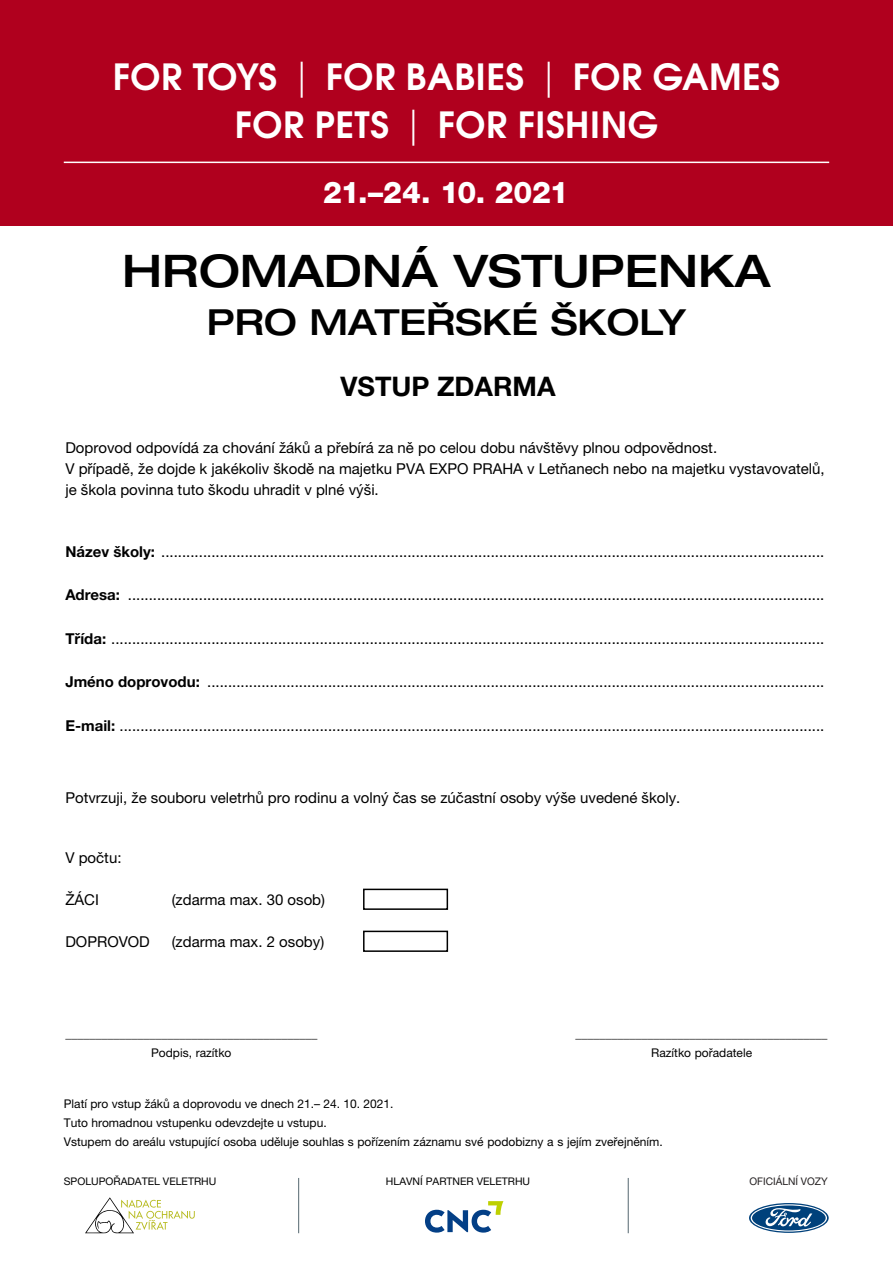
<style>
.page{position:relative;width:893px;height:1263px;background:#fff}
.page>*{position:absolute;margin:0;border:0;box-sizing:border-box;transform-origin:0 0}
.t1{font:500 expanded 45px "Helvetica Neue LT Pro";color:#000}
.t2{font:36px/48px "Avant Gar Got Itc LOT Dem";letter-spacing:.015em;color:#fff;text-align:center}
.t3{font:500 expanded 36px "Helvetica Neue LT Pro";color:#000}
.t4{font:800 30px "Helvetica Neue LT Pro";letter-spacing:-.025em;color:#fff}
.t5{font:700 27px "Helvetica Neue LT Pro";color:#000}
.t6{font:15px/21px "Helvetica Neue LT Pro";color:#000}
.t7{font:12px/19.2px "Helvetica Neue LT Pro";color:#000;text-align:center}
.t8{font:10.5px "Helvetica Neue LT Pro";color:#000}
.t9{font:10.5px "Helvetica Neue LT Pro";color:#231f20}
.s1{font-family:"Helvetica Neue LT Pro";font-weight:300}
.s2{font-weight:700}
</style>
<div class="page">
<div style="left:363px;top:889px;width:85px;height:21px;border:2px solid #000"></div>
<div style="left:363px;top:931px;width:85px;height:21px;border:2px solid #000"></div>
<div style="left:0;top:0;width:893px;height:225px;background:#b0001e"></div>
<hr style="left:64px;top:162px;width:765px;height:1px;background:#fff">
<svg style="left:85px;top:1197px;width:110px;height:36px"></svg>
<svg style="left:425px;top:1201px;width:78px;height:31px"></svg>
<svg style="left:749px;top:1203px;width:80px;height:30px"></svg>
<hr style="left:628px;top:1178px;width:1px;height:55px;background:#556770">
<hr style="left:298px;top:1178px;width:1px;height:55px;background:#556770">
<h2 class="t2" style="left:113px;top:53px;width:669px">FOR TOYS <span class="s1">|</span> FOR BABIES <span class="s1">|</span> FOR GAMES<br>FOR PETS <span class="s1">|</span> FOR FISHING</h2>
<h3 class="t4" style="left:323px;top:174px;width:247px">21.–24. 10. 2021</h3>
<h1 class="t1" style="left:122px;top:243px;width:650px">HROMADNÁ VSTUPENKA</h1>
<h2 class="t3" style="left:207px;top:300px;width:481px">PRO MATEŘSKÉ ŠKOLY</h2>
<h3 class="t5" style="left:341px;top:370px;width:217px">VSTUP ZDARMA</h3>
<p class="t6" style="left:65px;top:437px;width:761px">Doprovod odpovídá za chování žáků a přebírá za ně po celou dobu návštěvy plnou odpovědnost.<br>V případě, že dojde k jakékoliv škodě na majetku PVA EXPO PRAHA v Letňanech nebo na majetku vystavovatelů, je škola povinna tuto škodu uhradit v plné výši.</p>
<p class="t6" style="left:65px;top:540px;width:760px"><span class="s2">Název školy:</span> ...............................................................................................................................................................</p>
<p class="t6" style="left:65px;top:584px;width:760px"><span class="s2">Adresa:</span> .......................................................................................................................................................................</p>
<p class="t6" style="left:65px;top:627px;width:760px"><span class="s2">Třída:</span> ...........................................................................................................................................................................</p>
<p class="t6" style="left:65px;top:671px;width:760px"><span class="s2">Jméno doprovodu:</span> ....................................................................................................................................................</p>
<p class="t6" style="left:65px;top:714px;width:760px"><span class="s2">E-mail:</span> .........................................................................................................................................................................</p>
<p class="t6" style="left:65px;top:786px;width:617px">Potvrzuji, že souboru veletrhů pro rodinu a volný čas se zúčastní osoby výše uvedené školy.</p>
<p class="t6" style="left:65px;top:846px;width:58px">V počtu:</p>
<p class="t6" style="left:65px;top:888px;width:35px">ŽÁCI</p>
<p class="t6" style="left:172px;top:888px;width:155px">(zdarma max. 30 osob)</p>
<p class="t6" style="left:65px;top:930px;width:86px">DOPROVOD</p>
<p class="t6" style="left:172px;top:930px;width:154px">(zdarma max. 2 osoby)</p>
<p class="t7" style="left:65px;top:1024px;width:253px">__________________________________________<br>Podpis, razítko</p>
<p class="t7" style="left:576px;top:1024px;width:253px">__________________________________________<br>Razítko pořadatele</p>
<p class="t7" style="left:64px;top:1094px;width:600px;text-align:left">Platí pro vstup žáků a doprovodu ve dnech 21.– 24. 10. 2021.<br>Tuto hromadnou vstupenku odevzdejte u vstupu.<br>Vstupem do areálu vstupující osoba uděluje souhlas s pořízením záznamu své podobizny a s jejím zveřejněním.</p>
<p class="t8" style="left:64px;top:1175px;width:154px">SPOLUPOŘADATEL VELETRHU</p>
<p class="t8" style="left:386px;top:1175px;width:146px">HLAVNÍ PARTNER VELETRHU</p>
<p class="t9" style="left:749px;top:1175px;width:80px">OFICIÁLNÍ VOZY</p>
</div>
